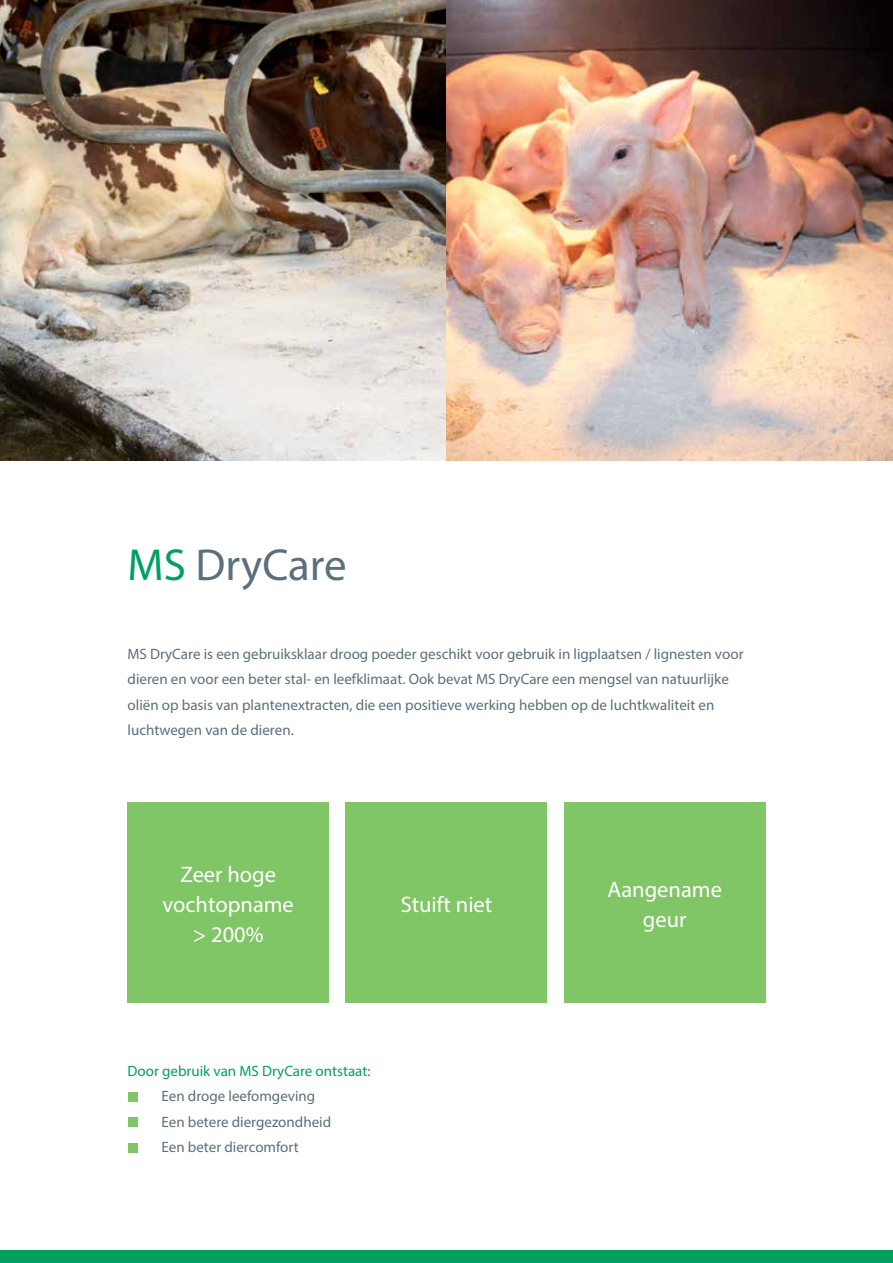
<style>
.page{position:relative;width:893px;height:1263px;background:#fff}
.page>*{position:absolute;margin:0;border:0;box-sizing:border-box;transform-origin:0 0}
.t1{font:45px "Myriad Pro";color:#5c6f7c}
.t2{font:22.5px/30px "Myriad Pro";color:#fff;text-align:center}
.t3{font:15px/25.5px "Myriad Pro";color:#5c6f7c}
.t4{font:15px "Myriad Pro";color:#00a160}
.s1{color:#00a160}
</style>
<div class="page">
<div style="left:0;top:1250px;width:893px;height:13px;background:#00a160"></div>
<img style="left:0;top:0;width:893px;height:460px">
<div style="left:128px;top:803px;width:201px;height:200px;background:#80c566"></div>
<div style="left:346px;top:803px;width:201px;height:200px;background:#80c566"></div>
<div style="left:564px;top:803px;width:201px;height:200px;background:#80c566"></div>
<div style="left:128px;top:1092px;width:10px;height:10px;background:#80c566"></div>
<div style="left:128px;top:1117px;width:10px;height:10px;background:#80c566"></div>
<div style="left:128px;top:1143px;width:10px;height:9px;background:#80c566"></div>
<h1 class="t1" style="left:128px;top:537px;width:221px"><span class="s1">MS</span> DryCare</h1>
<p class="t3" style="left:128px;top:641px;width:617px">MS DryCare is een gebruiksklaar droog poeder geschikt voor gebruik in ligplaatsen / lignesten voor dieren en voor een beter stal- en leefklimaat. Ook bevat MS DryCare een mengsel van natuurlijke oliën op basis van plantenextracten, die een positieve werking hebben op de luchtkwaliteit en luchtwegen van de dieren.</p>
<h2 class="t2" style="left:163px;top:859px;width:133px">Zeer hoge vochtopname &gt; 200%</h2>
<h2 class="t2" style="left:401px;top:889px;width:93px">Stuift niet</h2>
<p class="t4" style="left:128px;top:1061px;width:244px">Door gebruik van MS DryCare ontstaat:</p>
<p class="t3" style="left:162px;top:1083px;width:171px">Een droge leefomgeving<br>Een betere diergezondheid<br>Een beter diercomfort</p>
<h2 class="t2" style="left:607px;top:874px;width:116px">Aangename geur</h2>
</div>
